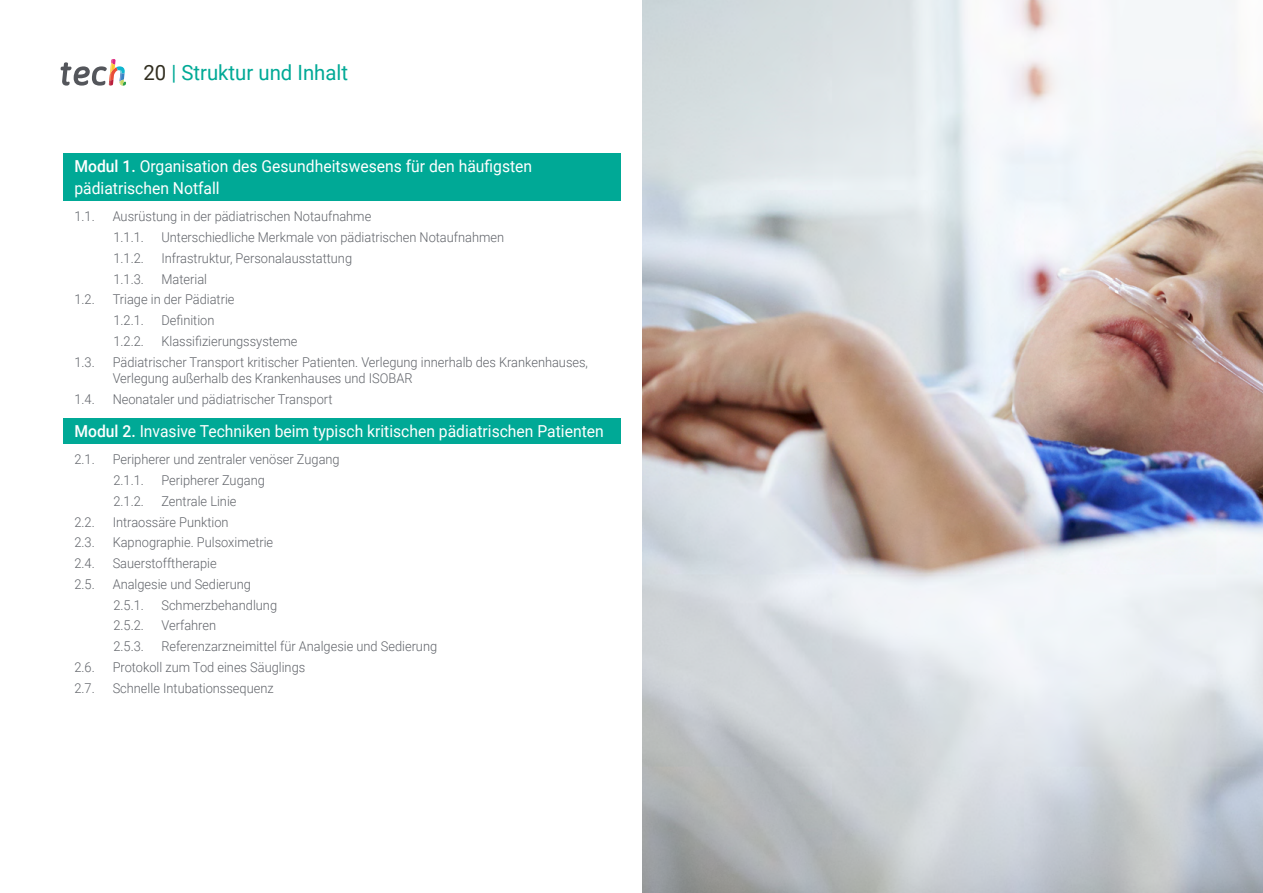
<style>
.page{position:relative;width:1263px;height:893px;background:#fff}
.page>*{position:absolute;margin:0;border:0;box-sizing:border-box;transform-origin:0 0}
.t1{font:21px "Roboto";color:#00a996}
.t2{font:16.5px/22.5px "Roboto";color:#fff;scale:.95 1}
.t3{font:300 13.5px/20.7px "Roboto";color:#61646a;scale:.95 1}
.s1{color:#312e20}
.s2{font-weight:500}
</style>
<div class="page">
<svg style="left:61px;top:59px;width:65px;height:27px"></svg>
<div style="left:63px;top:153px;width:558px;height:48px;background:#00a996"></div>
<div style="left:63px;top:418px;width:558px;height:25px;background:#00a996"></div>
<img style="left:642px;top:0;width:621px;height:893px">
<h1 class="t1" style="left:144px;top:57px;width:206px"><span class="s1">20</span> | Struktur und Inhalt</h1>
<p class="t2" style="left:74px;top:154px;width:483px"><span class="s2">Modul 1.</span> Organisation des Gesundheitswesens für den häufigsten pädiatrischen Notfall</p>
<p class="t3" style="left:74px;top:206px;width:23px">1.1.</p>
<p class="t3" style="left:113px;top:206px;width:274px">Ausrüstung in der pädiatrischen Notaufnahme<br>1.1.1.</p>
<p class="t3" style="left:161px;top:227px;width:362px">Unterschiedliche Merkmale von pädiatrischen Notaufnahmen</p>
<p class="t3" style="left:113px;top:247px;width:34px">1.1.2.</p>
<p class="t3" style="left:161px;top:247px;width:202px">Infrastruktur, Personalausstattung</p>
<p class="t3" style="left:113px;top:268px;width:34px">1.1.3.</p>
<p class="t3" style="left:161px;top:268px;width:50px">Material</p>
<p class="t3" style="left:74px;top:289px;width:23px">1.2.</p>
<p class="t3" style="left:113px;top:289px;width:130px">Triage in der Pädiatrie<br>1.2.1.</p>
<p class="t3" style="left:161px;top:310px;width:57px">Definition</p>
<p class="t3" style="left:113px;top:330px;width:34px">1.2.2.</p>
<p class="t3" style="left:161px;top:330px;width:145px">Klassifizierungssysteme</p>
<p class="t3" style="left:74px;top:351px;width:23px">1.3.</p>
<p class="t3" style="left:113px;top:353px;width:502px;line-height:16.5px">Pädiatrischer Transport kritischer Patienten. Verlegung innerhalb des Krankenhauses,<br>Verlegung außerhalb des Krankenhauses und ISOBAR</p>
<p class="t3" style="left:74px;top:388px;width:23px">1.4.</p>
<p class="t3" style="left:113px;top:388px;width:233px">Neonataler und pädiatrischer Transport</p>
<p class="t2" style="left:74px;top:419px;width:559px"><span class="s2">Modul 2.</span> Invasive Techniken beim typisch kritischen pädiatrischen Patienten</p>
<p class="t3" style="left:74px;top:449px;width:23px">2.1.</p>
<p class="t3" style="left:113px;top:449px;width:240px">Peripherer und zentraler venöser Zugang<br>2.1.1.</p>
<p class="t3" style="left:161px;top:469px;width:110px">Peripherer Zugang</p>
<p class="t3" style="left:113px;top:490px;width:34px">2.1.2.</p>
<p class="t3" style="left:161px;top:490px;width:81px">Zentrale Linie</p>
<p class="t3" style="left:74px;top:511px;width:23px">2.2.</p>
<p class="t3" style="left:113px;top:511px;width:124px">Intraossäre Punktion</p>
<p class="t3" style="left:74px;top:532px;width:23px">2.3.</p>
<p class="t3" style="left:113px;top:532px;width:171px">Kapnographie. Pulsoximetrie</p>
<p class="t3" style="left:74px;top:552px;width:23px">2.4.</p>
<p class="t3" style="left:113px;top:552px;width:111px">Sauerstofftherapie</p>
<p class="t3" style="left:74px;top:573px;width:23px">2.5.</p>
<p class="t3" style="left:113px;top:573px;width:147px">Analgesie und Sedierung<br>2.5.1.</p>
<p class="t3" style="left:161px;top:594px;width:123px">Schmerzbehandlung</p>
<p class="t3" style="left:113px;top:615px;width:34px">2.5.2.</p>
<p class="t3" style="left:161px;top:615px;width:59px">Verfahren</p>
<p class="t3" style="left:113px;top:635px;width:34px">2.5.3.</p>
<p class="t3" style="left:161px;top:635px;width:292px">Referenzarzneimittel für Analgesie und Sedierung</p>
<p class="t3" style="left:74px;top:656px;width:23px">2.6.</p>
<p class="t3" style="left:113px;top:656px;width:204px">Protokoll zum Tod eines Säuglings</p>
<p class="t3" style="left:74px;top:677px;width:23px">2.7.</p>
<p class="t3" style="left:113px;top:677px;width:171px">Schnelle Intubationssequenz</p>
</div>
